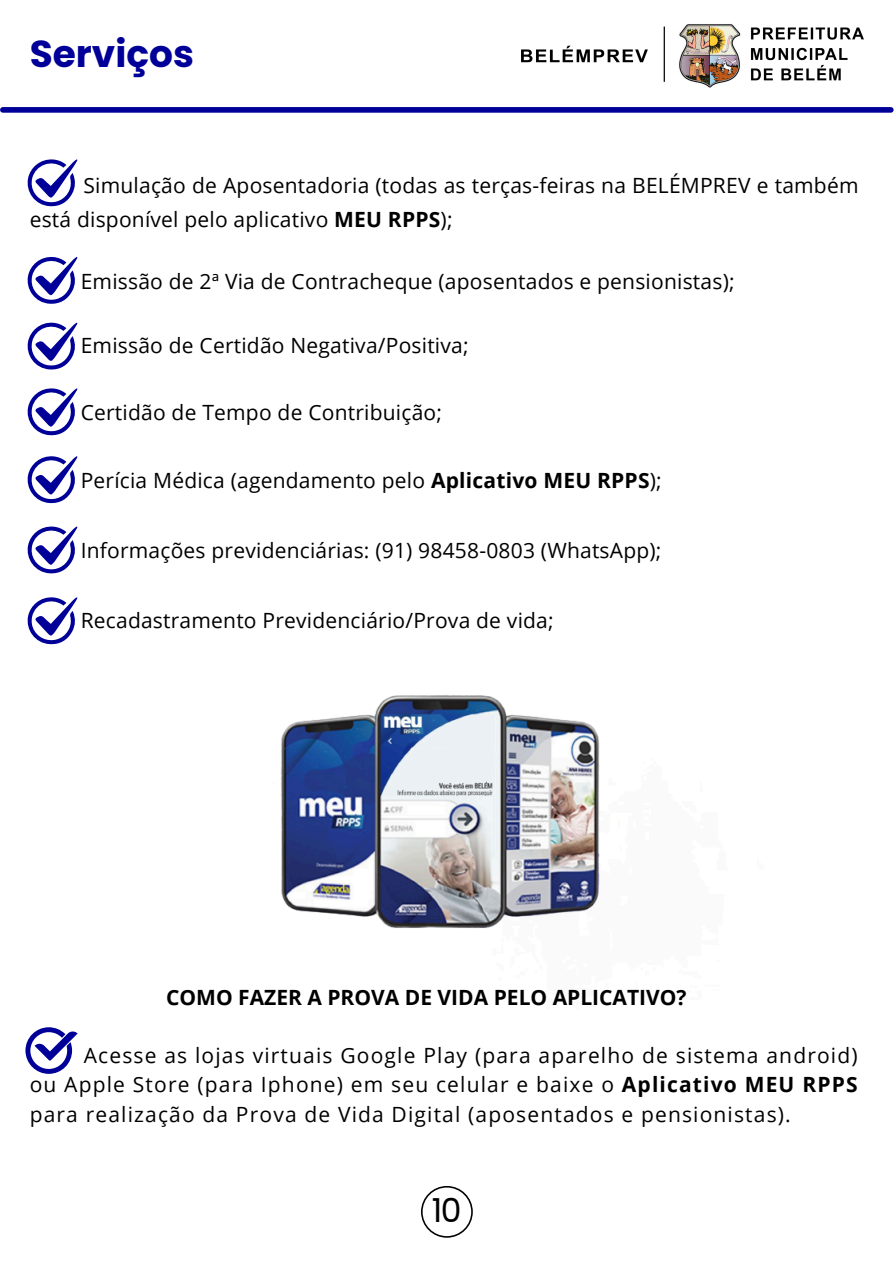
<style>
.page{position:relative;width:894px;height:1264px;background:#fff}
.page>*{position:absolute;margin:0;border:0;box-sizing:border-box;transform-origin:0 0}
.t1{font:700 37.5px "Poppins";color:#009}
.t2{font:33px "Poppins";color:#000}
.t3{font:21px/29.2px "Open Sans";letter-spacing:.01em;color:#000}
.t4{font:700 21px "Open Sans";color:#000}
.s1{font-weight:700}
</style>
<div class="page">
<div style="left:3px;top:107px;width:887px;height:6px;background:#009"></div>
<svg style="left:27px;top:257px;width:50px;height:47px"></svg>
<svg style="left:27px;top:322px;width:50px;height:48px"></svg>
<svg style="left:27px;top:388px;width:50px;height:48px"></svg>
<svg style="left:27px;top:456px;width:50px;height:47px"></svg>
<svg style="left:27px;top:526px;width:50px;height:48px"></svg>
<svg style="left:27px;top:597px;width:50px;height:47px"></svg>
<svg style="left:27px;top:159px;width:50px;height:48px"></svg>
<svg style="left:25px;top:1027px;width:52px;height:46px"></svg>
<img style="left:273px;top:695px;width:327px;height:233px">
<img style="left:521px;top:24px;width:342px;height:64px">
<img style="left:412px;top:748px;width:87px;height:14px">
<svg style="left:410px;top:751px;width:7px;height:6px"></svg>
<svg style="left:421px;top:1186px;width:51px;height:51px"></svg>
<p class="t1" style="left:30px;top:27px;width:166px">Serviços</p>
<h1 class="t3" style="left:30px;top:168px;width:830px;line-height:33.8px;text-indent:54px">Simulação de Aposentadoria (todas as terças-feiras na BELÉMPREV e também está disponível pelo aplicativo <span class="s1">MEU RPPS</span>);</h1>
<p class="t3" style="left:81px;top:266px;width:655px">Emissão de 2ª Via de Contracheque (aposentados e pensionistas);</p>
<p class="t3" style="left:81px;top:330px;width:389px">Emissão de Certidão Negativa/Positiva;</p>
<p class="t3" style="left:81px;top:397px;width:363px">Certidão de Tempo de Contribuição;</p>
<p class="t3" style="left:81px;top:465px;width:582px">Perícia Médica (agendamento pelo <span class="s1">Aplicativo MEU RPPS</span>);</p>
<p class="t3" style="left:81px;top:535px;width:582px">Informações previdenciárias: (91) 98458-0803 (WhatsApp);</p>
<p class="t3" style="left:81px;top:604px;width:474px">Recadastramento Previdenciário/Prova de vida;</p>
<p class="t4" style="left:166px;top:982px;width:522px">COMO FAZER A PROVA DE VIDA PELO APLICATIVO?</p>
<p class="t3" style="left:30px;top:1040px;width:829px;text-align:justify;text-indent:54px">Acesse as lojas virtuais Google Play (para aparelho de sistema android) ou Apple Store (para Iphone) em seu celular e baixe o <span class="s1">Aplicativo MEU RPPS </span>para realização da Prova de Vida Digital (aposentados e pensionistas).</p>
<p class="t2" style="left:432px;top:1187px;width:31px">10</p>
</div>
